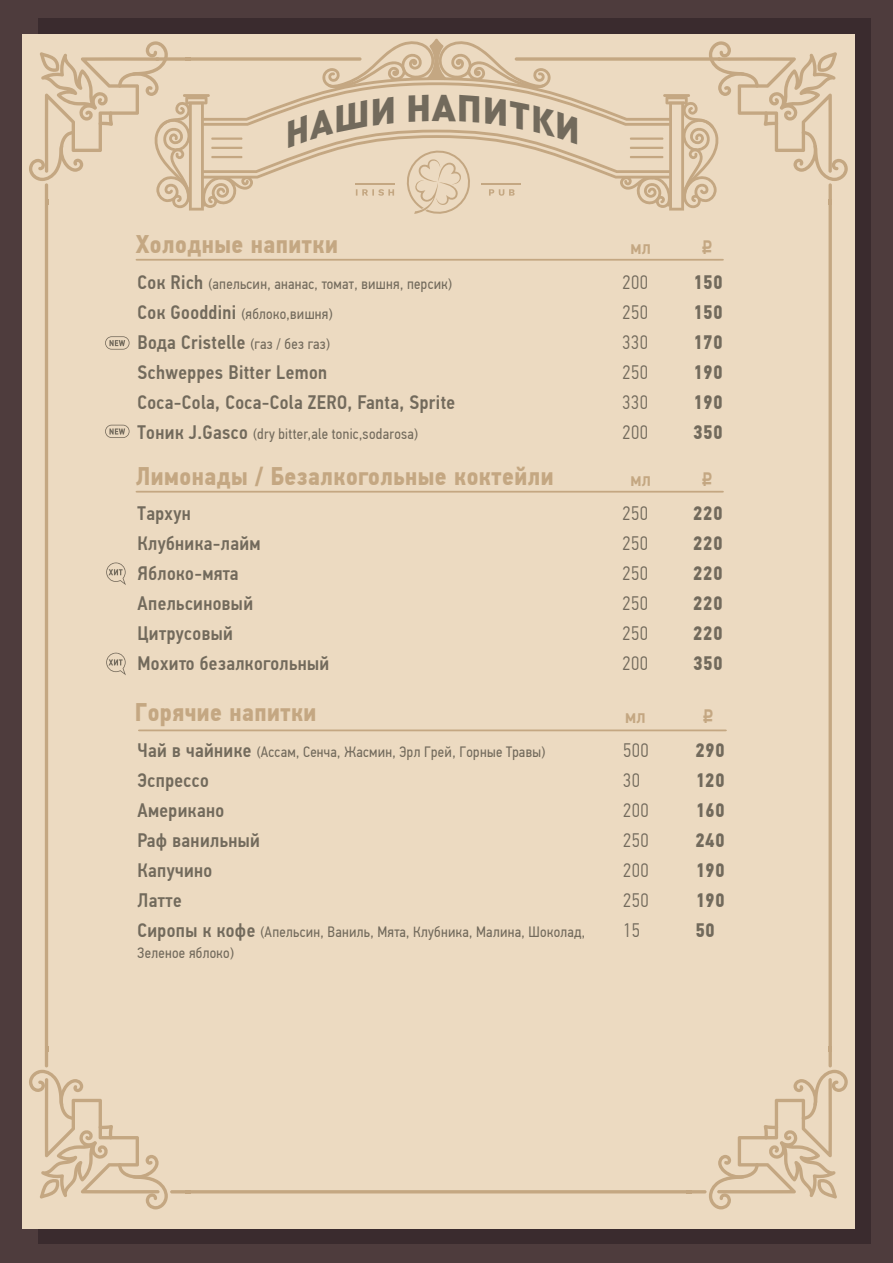
<style>
.page{position:relative;width:893px;height:1263px;background:#4e3c3d}
.page>*{position:absolute;margin:0;border:0;box-sizing:border-box;transform-origin:0 0}
.t1{font:700 25.5px "PF Din Text Cond Pro";letter-spacing:.02em;color:#c4a782}
.t2{font:500 19.5px "PF Din Text Cond Pro";letter-spacing:.02em;color:#726a5c}
.t3{font:700 19.5px "PF Din Text Cond Pro";letter-spacing:.02em;color:#726a5c}
.t4{font:300 19.5px "PF Din Text Cond Pro";letter-spacing:.02em;color:#726a5c}
.t5{font:500 19.5px "PF Din Text Cond Pro";color:#c4a782}
.t6{font:19.5px "ALS Rubl";color:#c4a782;scale:.76 1}
.t7{font:15px "PF Din Text Cond Pro";letter-spacing:.02em;color:#726a5c}
.s1{font-weight:500;font-size:19.5px}
.s2{font-weight:400;font-size:15px}
</style>
<div class="page">
<div style="left:38px;top:18px;width:832px;height:1226px;background:#3a2b2e"></div>
<div style="left:22px;top:35px;width:833px;height:1193px;background:#ecdac1"></div>
<hr style="left:45px;top:183px;width:3px;height:884px;background:#c4a782;border-radius:2px">
<svg style="left:828px;top:183px;width:4px;height:884px;background:#caaf8c"></svg>
<hr style="left:170px;top:1190px;width:537px;height:3px;background:#c4a782;border-radius:2px">
<svg style="left:29px;top:1069px;width:139px;height:140px"></svg>
<svg style="left:709px;top:1070px;width:139px;height:139px"></svg>
<svg style="left:105px;top:336px;width:25px;height:14px"></svg>
<svg style="left:105px;top:425px;width:25px;height:13px"></svg>
<svg style="left:135px;top:259px;width:589px;height:2px"></svg>
<svg style="left:135px;top:491px;width:589px;height:2px"></svg>
<svg style="left:138px;top:729px;width:589px;height:2px"></svg>
<svg style="left:106px;top:562px;width:20px;height:23px"></svg>
<svg style="left:106px;top:653px;width:20px;height:22px"></svg>
<svg style="left:29px;top:39px;width:819px;height:176px"></svg>
<h1 class="t1" style="left:136px;top:229px;width:204px">Холодные напитки</h1>
<h2 class="t5" style="left:630px;top:236px;width:22px">мл</h2>
<h2 class="t6" style="left:701px;top:236px;width:16px">C</h2>
<p class="t7" style="left:138px;top:274px;width:316px"><span class="s1">Сок Rich</span> (апельсин, ананас, томат, вишня, персик)</p>
<h2 class="t4" style="left:622px;top:271px;width:27px">200</h2>
<h2 class="t3" style="left:693px;top:270px;width:31px">150</h2>
<p class="t7" style="left:138px;top:304px;width:196px"><span class="s1">Сок Gooddini</span> (яблоко,вишня)</p>
<h2 class="t4" style="left:622px;top:301px;width:27px">250</h2>
<h2 class="t3" style="left:693px;top:300px;width:31px">150</h2>
<h2 class="t2" style="left:138px;top:330px;width:194px">Вода Cristelle <span class="s2">(газ / без газ)</span></h2>
<h2 class="t4" style="left:623px;top:331px;width:27px">330</h2>
<h2 class="t3" style="left:693px;top:330px;width:31px">170</h2>
<h2 class="t2" style="left:138px;top:360px;width:191px">Schweppes Bitter Lemon</h2>
<h2 class="t4" style="left:623px;top:361px;width:27px">250</h2>
<h2 class="t3" style="left:693px;top:360px;width:31px">190</h2>
<h2 class="t2" style="left:138px;top:390px;width:319px">Coca-Cola, Coca-Cola ZERO, Fanta, Sprite</h2>
<h2 class="t4" style="left:623px;top:391px;width:27px">330</h2>
<h2 class="t3" style="left:693px;top:390px;width:31px">190</h2>
<p class="t7" style="left:138px;top:424px;width:282px"><span class="s1">Тоник J.Gasco</span> (dry bitter,ale tonic,sodarosa)</p>
<h2 class="t4" style="left:622px;top:421px;width:27px">200</h2>
<h2 class="t3" style="left:693px;top:420px;width:31px">350</h2>
<h1 class="t1" style="left:136px;top:461px;width:419px">Лимонады / Безалкогольные коктейли</h1>
<h2 class="t5" style="left:630px;top:467px;width:22px">мл</h2>
<h2 class="t6" style="left:701px;top:468px;width:16px">C</h2>
<h2 class="t2" style="left:138px;top:502px;width:55px">Тархун</h2>
<h2 class="t4" style="left:623px;top:503px;width:27px">250</h2>
<h2 class="t3" style="left:693px;top:502px;width:31px">220</h2>
<h2 class="t2" style="left:138px;top:532px;width:125px">Клубника-лайм</h2>
<h2 class="t4" style="left:623px;top:533px;width:27px">250</h2>
<h2 class="t3" style="left:693px;top:532px;width:31px">220</h2>
<h2 class="t2" style="left:138px;top:562px;width:103px">Яблоко-мята</h2>
<h2 class="t4" style="left:623px;top:563px;width:27px">250</h2>
<h2 class="t3" style="left:693px;top:562px;width:31px">220</h2>
<h2 class="t2" style="left:138px;top:592px;width:117px">Апельсиновый</h2>
<h2 class="t4" style="left:623px;top:593px;width:27px">250</h2>
<h2 class="t3" style="left:693px;top:592px;width:31px">220</h2>
<h2 class="t2" style="left:138px;top:622px;width:97px">Цитрусовый</h2>
<h2 class="t4" style="left:623px;top:623px;width:27px">250</h2>
<h2 class="t3" style="left:693px;top:622px;width:31px">220</h2>
<h2 class="t2" style="left:138px;top:652px;width:193px">Мохито безалкогольный</h2>
<h2 class="t4" style="left:623px;top:653px;width:27px">200</h2>
<h2 class="t3" style="left:693px;top:652px;width:31px">350</h2>
<h1 class="t1" style="left:135px;top:697px;width:183px">Горячие напитки</h1>
<h2 class="t5" style="left:625px;top:704px;width:22px">мл</h2>
<h2 class="t6" style="left:703px;top:705px;width:16px">C</h2>
<p class="t7" style="left:138px;top:743px;width:409px"><span class="s1">Чай в чайнике</span> (Ассам, Сенча, Жасмин, Эрл Грей, Горные Травы)</p>
<h2 class="t4" style="left:623px;top:739px;width:27px">500</h2>
<h2 class="t3" style="left:695px;top:739px;width:31px">290</h2>
<h2 class="t2" style="left:138px;top:769px;width:73px">Эспрессо</h2>
<h2 class="t4" style="left:623px;top:769px;width:18px">30</h2>
<h2 class="t3" style="left:695px;top:769px;width:31px">120</h2>
<h2 class="t2" style="left:138px;top:799px;width:88px">Американо</h2>
<h2 class="t4" style="left:623px;top:799px;width:27px">200</h2>
<h2 class="t3" style="left:695px;top:799px;width:31px">160</h2>
<h2 class="t2" style="left:138px;top:829px;width:124px">Раф ванильный</h2>
<h2 class="t4" style="left:623px;top:829px;width:27px">250</h2>
<h2 class="t3" style="left:695px;top:829px;width:31px">240</h2>
<h2 class="t2" style="left:138px;top:859px;width:76px">Капучино</h2>
<h2 class="t4" style="left:623px;top:859px;width:27px">200</h2>
<h2 class="t3" style="left:695px;top:859px;width:31px">190</h2>
<h2 class="t2" style="left:138px;top:889px;width:46px">Латте</h2>
<h2 class="t4" style="left:623px;top:889px;width:27px">250</h2>
<h2 class="t3" style="left:695px;top:889px;width:31px">190</h2>
<p class="t7" style="left:138px;top:923px;width:449px"><span class="s1">Сиропы к кофе</span> (Апельсин, Ваниль, Мята, Клубника, Малина, Шоколад,</p>
<h2 class="t4" style="left:623px;top:919px;width:18px">15</h2>
<h2 class="t3" style="left:695px;top:919px;width:21px">50</h2>
<p class="t7" style="left:138px;top:944px;width:98px">Зеленое яблоко)</p>
</div>
